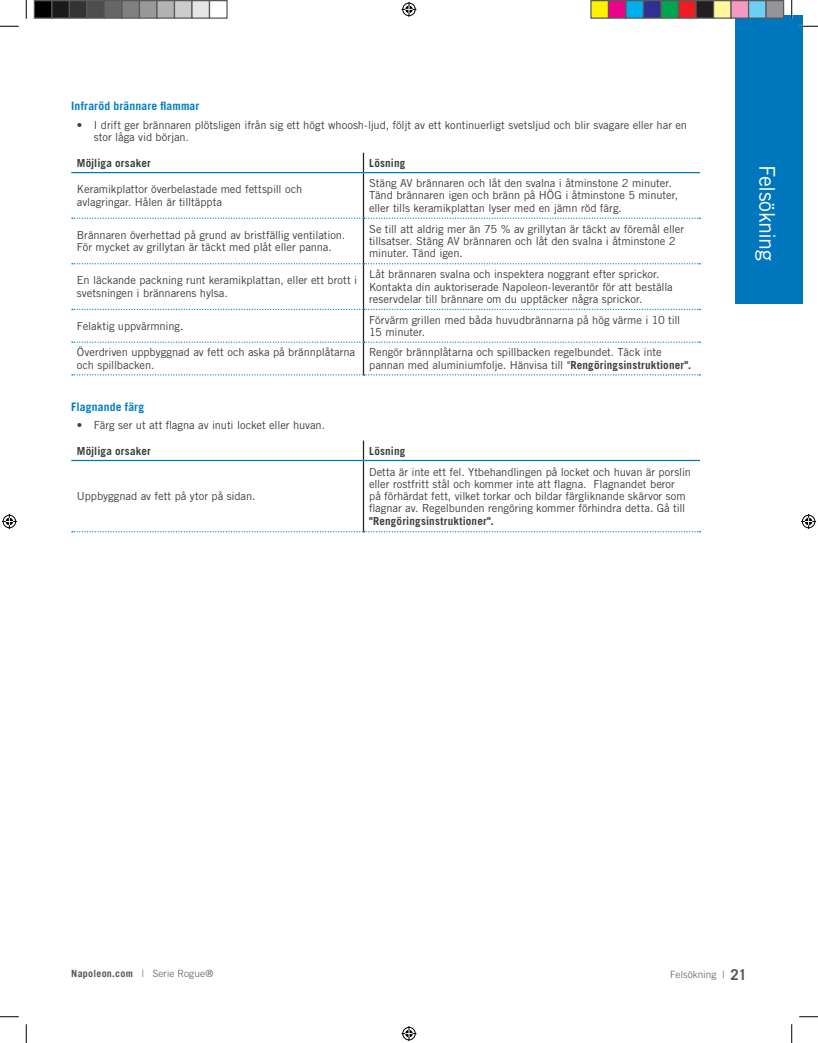
<style>
.page{position:relative;width:818px;height:1043px;background:#fff}
.page>*{position:absolute;margin:0;border:0;box-sizing:border-box;transform-origin:0 0}
.t1{font:21.62px "Trade Gothic LT Std";letter-spacing:-.025em;color:#fff}
.H3_Title{font:700 11.62px "Trade Gothic LT Std";letter-spacing:.01em;color:#007ec2}
.Text__Table_body{font:11.12px/12.2px "Trade Gothic LT Std";letter-spacing:-.005em;color:#3e3e3f}
.Text{font:700 11.12px "Trade Gothic LT Std";letter-spacing:.01em;color:#3e3e3f}
.t2{font:700 10px "Trade Gothic LT Std";letter-spacing:.03em;color:#57585a}
.t3{font:300 10px "Trade Gothic LT Std";letter-spacing:.01em;color:#57585a}
.s1{font-weight:700}
.s2{font-weight:300}
.s3{font-weight:700;font-size:15px}
</style>
<div class="page">
<div style="left:735px;top:15px;width:67px;height:288px;background:#0077bd"></div>
<svg style="left:363px;top:153px;width:1px;height:19px"></svg>
<hr style="left:363px;top:173px;width:1px;height:44px;background:#231f20">
<hr style="left:363px;top:219px;width:1px;height:44px;background:#231f20">
<hr style="left:363px;top:264px;width:1px;height:45px;background:#231f20">
<hr style="left:363px;top:310px;width:1px;height:31px;background:#231f20">
<hr style="left:363px;top:343px;width:1px;height:31px;background:#231f20">
<hr style="left:71px;top:172px;width:292px;height:1px;background:#0077bd">
<hr style="left:363px;top:172px;width:337px;height:1px;background:#0077bd">
<svg style="left:72px;top:217px;width:628px;height:2px"></svg>
<svg style="left:72px;top:263px;width:628px;height:1px"></svg>
<svg style="left:72px;top:309px;width:628px;height:1px"></svg>
<svg style="left:72px;top:341px;width:628px;height:2px"></svg>
<svg style="left:72px;top:374px;width:628px;height:1px"></svg>
<svg style="left:363px;top:440px;width:1px;height:20px"></svg>
<hr style="left:363px;top:461px;width:1px;height:70px;background:#231f20">
<hr style="left:71px;top:460px;width:292px;height:1px;background:#0077bd">
<hr style="left:363px;top:460px;width:337px;height:1px;background:#0077bd">
<svg style="left:72px;top:531px;width:628px;height:1px"></svg>
<svg style="left:0;top:25px;width:19px;height:2px"></svg>
<svg style="left:799px;top:25px;width:19px;height:2px"></svg>
<svg style="left:0;top:1016px;width:19px;height:1px"></svg>
<svg style="left:799px;top:1016px;width:19px;height:1px"></svg>
<svg style="left:25px;top:0;width:2px;height:19px"></svg>
<svg style="left:25px;top:1024px;width:2px;height:18px"></svg>
<svg style="left:790px;top:0;width:2px;height:19px"></svg>
<svg style="left:791px;top:1024px;width:1px;height:18px"></svg>
<svg style="left:401px;top:2px;width:15px;height:15px"></svg>
<svg style="left:401px;top:1026px;width:15px;height:15px"></svg>
<svg style="left:2px;top:514px;width:15px;height:15px"></svg>
<svg style="left:801px;top:514px;width:15px;height:15px"></svg>
<div style="left:34px;top:1px;width:18px;height:17px;background:#000"></div>
<div style="left:34px;top:0;width:18px;height:19px;border:1px solid #595959"></div>
<div style="left:52px;top:1px;width:17px;height:17px;background:#1a1a1a"></div>
<div style="left:51px;top:0;width:19px;height:19px;border:1px solid #595959"></div>
<div style="left:69px;top:1px;width:18px;height:17px;background:#333"></div>
<div style="left:69px;top:0;width:19px;height:19px;border:1px solid #595959"></div>
<div style="left:87px;top:1px;width:17px;height:17px;background:#4d4d4d"></div>
<div style="left:86px;top:0;width:19px;height:19px;border:1px solid #595959"></div>
<div style="left:104px;top:1px;width:18px;height:17px;background:#666"></div>
<div style="left:104px;top:0;width:18px;height:19px;border:1px solid #595959"></div>
<div style="left:122px;top:1px;width:17px;height:17px;background:#808080"></div>
<div style="left:121px;top:0;width:19px;height:19px;border:1px solid #595959"></div>
<div style="left:139px;top:1px;width:18px;height:17px;background:#999"></div>
<div style="left:139px;top:0;width:19px;height:19px;border:1px solid #595959"></div>
<div style="left:157px;top:1px;width:17px;height:17px;background:#b3b3b3"></div>
<div style="left:156px;top:0;width:19px;height:19px;border:1px solid #595959"></div>
<div style="left:174px;top:1px;width:18px;height:17px;background:#ccc"></div>
<div style="left:174px;top:0;width:18px;height:19px;border:1px solid #595959"></div>
<div style="left:192px;top:1px;width:17px;height:17px;background:#e6e6e6"></div>
<div style="left:191px;top:0;width:19px;height:19px;border:1px solid #595959"></div>
<div style="left:209px;top:0;width:19px;height:19px;border:1px solid #595959"></div>
<div style="left:591px;top:1px;width:17px;height:17px;background:#fff101"></div>
<div style="left:590px;top:0;width:19px;height:19px;border:1px solid #595959"></div>
<div style="left:608px;top:1px;width:18px;height:17px;background:#ed028c"></div>
<div style="left:608px;top:0;width:18px;height:19px;border:1px solid #595959"></div>
<div style="left:626px;top:1px;width:17px;height:17px;background:#00aeef"></div>
<div style="left:625px;top:0;width:19px;height:19px;border:1px solid #595959"></div>
<div style="left:643px;top:1px;width:18px;height:17px;background:#2e3092"></div>
<div style="left:642px;top:0;width:19px;height:19px;border:1px solid #595959"></div>
<div style="left:661px;top:1px;width:17px;height:17px;background:#00a54f"></div>
<div style="left:660px;top:0;width:19px;height:19px;border:1px solid #595959"></div>
<div style="left:678px;top:1px;width:18px;height:17px;background:#ee1d23"></div>
<div style="left:678px;top:0;width:18px;height:19px;border:1px solid #595959"></div>
<div style="left:696px;top:1px;width:17px;height:17px;background:#231f20"></div>
<div style="left:695px;top:0;width:19px;height:19px;border:1px solid #595959"></div>
<div style="left:713px;top:1px;width:18px;height:17px;background:#fff79a"></div>
<div style="left:712px;top:0;width:19px;height:19px;border:1px solid #595959"></div>
<div style="left:731px;top:1px;width:17px;height:17px;background:#f499c2"></div>
<div style="left:730px;top:0;width:19px;height:19px;border:1px solid #595959"></div>
<div style="left:748px;top:1px;width:18px;height:17px;background:#6bcff6"></div>
<div style="left:748px;top:0;width:18px;height:19px;border:1px solid #595959"></div>
<div style="left:766px;top:1px;width:17px;height:17px;background:#939598"></div>
<div style="left:765px;top:0;width:19px;height:19px;border:1px solid #595959"></div>
<p class="H3_Title" style="left:71px;top:99px;width:130px">Infraröd brännare flammar</p>
<p class="Text__Table_body" style="left:94px;top:118px;width:594px;line-height:12.9px;text-indent:-17px">• I drift ger brännaren plötsligen ifrån sig ett högt whoosh-ljud, följt av ett kontinuerligt svetsljud och blir svagare eller har en stor låga vid början.</p>
<p class="Text" style="left:77px;top:156px;width:75px">Möjliga orsaker</p>
<p class="Text" style="left:369px;top:156px;width:38px">Lösning</p>
<p class="Text__Table_body" style="left:77px;top:183px;width:227px">Keramikplattor överbelastade med fettspill och avlagringar. Hålen är tilltäppta</p>
<p class="Text__Table_body" style="left:369px;top:177px;width:310px">Stäng AV brännaren och låt den svalna i åtminstone 2 minuter.<br>Tänd brännaren igen och bränn på HÖG i åtminstone 5 minuter, eller tills keramikplattan lyser med en jämn röd färg.</p>
<p class="Text__Table_body" style="left:77px;top:229px;width:270px">Brännaren överhettad på grund av bristfällig ventilation.<br>För mycket av grillytan är täckt med plåt eller panna.</p>
<p class="Text__Table_body" style="left:369px;top:222px;width:316px">Se till att aldrig mer än 75 % av grillytan är täckt av föremål eller tillsatser. Stäng AV brännaren och låt den svalna i åtminstone 2 minuter. Tänd igen.</p>
<p class="Text__Table_body" style="left:77px;top:274px;width:282px">En läckande packning runt keramikplattan, eller ett brott i svetsningen i brännarens hylsa.</p>
<p class="Text__Table_body" style="left:369px;top:268px;width:305px">Låt brännaren svalna och inspektera noggrant efter sprickor.<br>Kontakta din auktoriserade Napoleon-leverantör för att beställa reservdelar till brännare om du upptäcker några sprickor.</p>
<p class="Text__Table_body" style="left:77px;top:319px;width:108px">Felaktig uppvärmning.</p>
<p class="Text__Table_body" style="left:369px;top:313px;width:313px">Förvärm grillen med båda huvudbrännarna på hög värme i 10 till<br>15 minuter.</p>
<p class="Text__Table_body" style="left:77px;top:346px;width:279px">Överdriven uppbyggnad av fett och aska på brännplåtarna och spillbacken.</p>
<p class="Text__Table_body" style="left:369px;top:346px;width:324px">Rengör brännplåtarna och spillbacken regelbundet. Täck inte pannan med aluminiumfolje. Hänvisa till "<span class="s1">Rengöringsinstruktioner".</span></p>
<p class="H3_Title" style="left:71px;top:399px;width:74px">Flagnande färg</p>
<p class="Text__Table_body" style="left:77px;top:419px;width:250px">• Färg ser ut att flagna av inuti locket eller huvan.</p>
<p class="Text" style="left:77px;top:444px;width:75px">Möjliga orsaker</p>
<p class="Text" style="left:369px;top:444px;width:38px">Lösning</p>
<p class="Text__Table_body" style="left:77px;top:490px;width:180px">Uppbyggnad av fett på ytor på sidan.</p>
<p class="Text__Table_body" style="left:369px;top:465px;width:323px">Detta är inte ett fel. Ytbehandlingen på locket och huvan är porslin eller rostfritt stål och kommer inte att flagna. Flagnandet beror<br>på förhärdat fett, vilket torkar och bildar färgliknande skärvor som flagnar av. Regelbunden rengöring kommer förhindra detta. Gå till <span class="s1">"Rengöringsinstruktioner".</span></p>
<h1 class="t1" style="left:780px;top:165px;width:98px;rotate:90deg">Felsökning</h1>
<p class="t2" style="left:71px;top:966px;width:144px">Napoleon.com <span class="s2">| Serie Rogue®</span></p>
<p class="t3" style="left:670px;top:969px;width:78px">Felsökning | <span class="s3">21</span></p>
</div>
